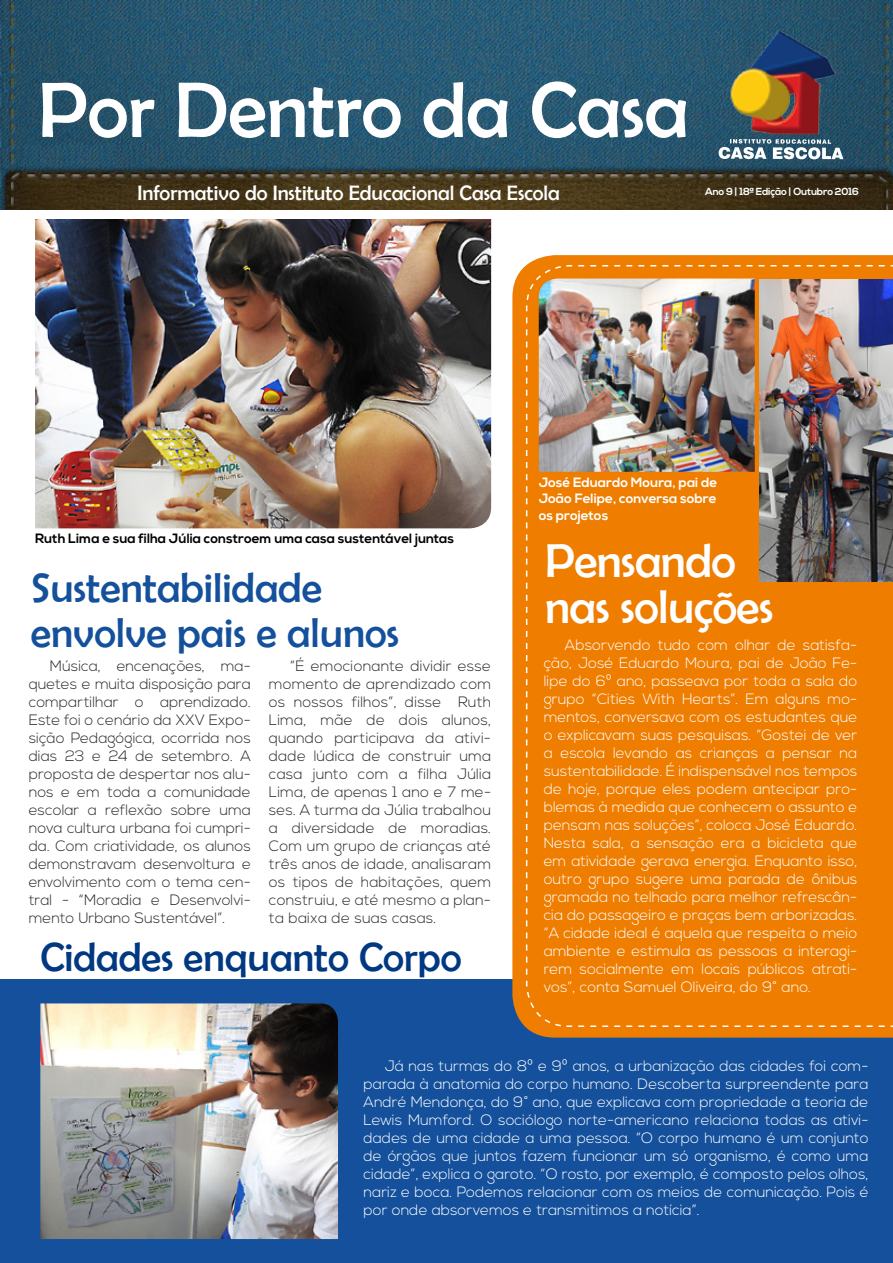
<style>
.page{position:relative;width:893px;height:1263px;background:#fff}
.page>*{position:absolute;margin:0;border:0;box-sizing:border-box;transform-origin:0 0}
.t1{font:79.35px "Berlin Sans FB";color:#fff}
.t2{font:47.55px/45.9px "Berlin Sans FB";letter-spacing:-.01em;color:#fff}
.t3{font:42px/45px "Berlin Sans FB";color:#14509b}
.t4{font:40.8px "Berlin Sans FB";color:#003882}
.t5{font:21px "Berlin Sans FB";color:#fff}
.t6{font:300 15px/18px "Nexa";color:#fff;text-align:justify}
.t7{font:300 15px/18px "Nexa";letter-spacing:.005em;color:#282829;text-align:justify}
.t8{font:700 13.5px/16.2px "Nexa";color:#fff;text-align:justify}
.t9{font:700 13.5px "Nexa";color:#000}
.t10{font:700 10.2px "Nexa";letter-spacing:-.02em;color:#fff}
</style>
<div class="page">
<div style="left:0;top:979px;width:893px;height:284px;background:#14509b"></div>
<img style="left:0;top:0;width:893px;height:209px">
<img style="left:728px;top:28px;width:109px;height:108px">
<svg style="left:719px;top:139px;width:124px;height:20px"></svg>
<svg style="left:512px;top:255px;width:381px;height:782px;background:#e9810e"></svg>
<div style="left:525px;top:264px;width:368px;height:764px;background:#ee7d00"></div>
<img style="left:539px;top:279px;width:216px;height:193px">
<img style="left:35px;top:219px;width:456px;height:309px">
<img style="left:40px;top:1003px;width:298px;height:236px">
<img style="left:760px;top:280px;width:133px;height:302px">
<h1 class="t1" style="left:38px;top:66px;width:652px">Por Dentro da Casa</h1>
<h3 class="t5" style="left:137px;top:181px;width:424px">Informativo do Instituto Educacional Casa Escola</h3>
<p class="t10" style="left:705px;top:185px;width:155px">Ano 9 | 18ª Edição | Outubro 2016</p>
<p class="t9" style="left:35px;top:530px;width:421px">Ruth Lima e sua filha Júlia constroem uma casa sustentável juntas</p>
<h3 class="t3" style="left:31px;top:565px;width:370px">Sustentabilidade envolve pais e alunos</h3>
<p class="t7" style="left:29px;top:657px;width:224px;text-indent:21px">Música, encenações, ma&shy;quetes e muita disposição para compartilhar o aprendizado.<br>Este foi o cenário da XXV Expo&shy;sição Pedagógica, ocorrida nos dias 23 e 24 de setembro. A proposta de despertar nos alu&shy;nos e em toda a comunidade escolar a reflexão sobre uma nova cultura urbana foi cumpri&shy;da. Com criatividade, os alunos demonstravam desenvoltura e envolvimento com o tema cen&shy;tral - “Moradia e Desenvolvi&shy;mento Urbano Sustentável”.</p>
<p class="t7" style="left:269px;top:657px;width:224px;text-indent:21px">“É emocionante dividir esse momento de aprendizado com os nossos filhos”, disse Ruth Lima, mãe de dois alunos, quando participava da ativi&shy;dade lúdica de construir uma casa junto com a filha Júlia Lima, de apenas 1 ano e 7 me&shy;ses. A turma da Júlia trabalhou a diversidade de moradias.<br>Com um grupo de crianças até três anos de idade, analisaram os tipos de habitações, quem construiu, e até mesmo a plan&shy;ta baixa de suas casas.</p>
<h3 class="t4" style="left:40px;top:934px;width:423px">Cidades enquanto Corpo</h3>
<p class="t8" style="left:539px;top:475px;width:180px">José Eduardo Moura, pai de João Felipe, conversa sobre os projetos</p>
<h2 class="t2" style="left:545px;top:538px;width:230px">Pensando nas soluções</h2>
<p class="t6" style="left:544px;top:637px;width:315px;text-indent:21px">Absorvendo tudo com olhar de satisfa&shy;ção, José Eduardo Moura, pai de João Fe&shy;lipe do 6º ano, passeava por toda a sala do grupo “Cities With Hearts”. Em alguns mo&shy;mentos, conversava com os estudantes que o explicavam suas pesquisas. “Gostei de ver a escola levando as crianças a pensar na sustentabilidade. É indispensável nos tempos de hoje, porque eles podem antecipar pro&shy;blemas à medida que conhecem o assunto e pensam nas soluções”, coloca José Eduardo.<br>Nesta sala, a sensação era a bicicleta que em atividade gerava energia. Enquanto isso, outro grupo sugere uma parada de ônibus gramada no telhado para melhor refrescân&shy;cia do passageiro e praças bem arborizadas. “A cidade ideal é aquela que respeita o meio ambiente e estimula as pessoas a interagi&shy;rem socialmente em locais públicos atrati&shy;vos”, conta Samuel Oliveira, do 9° ano.</p>
<p class="t6" style="left:364px;top:1058px;width:506px;text-indent:21px">Já nas turmas do 8º e 9º anos, a urbanização das cidades foi com&shy;parada à anatomia do corpo humano. Descoberta surpreendente para André Mendonça, do 9° ano, que explicava com propriedade a teoria de Lewis Mumford. O sociólogo norte-americano relaciona todas as ativi&shy;dades de uma cidade a uma pessoa. “O corpo humano é um conjunto de órgãos que juntos fazem funcionar um só organismo, é como uma cidade”, explica o garoto. “O rosto, por exemplo, é composto pelos olhos, nariz e boca. Podemos relacionar com os meios de comunicação. Pois é por onde absorvemos e transmitimos a notícia”.</p>
</div>
